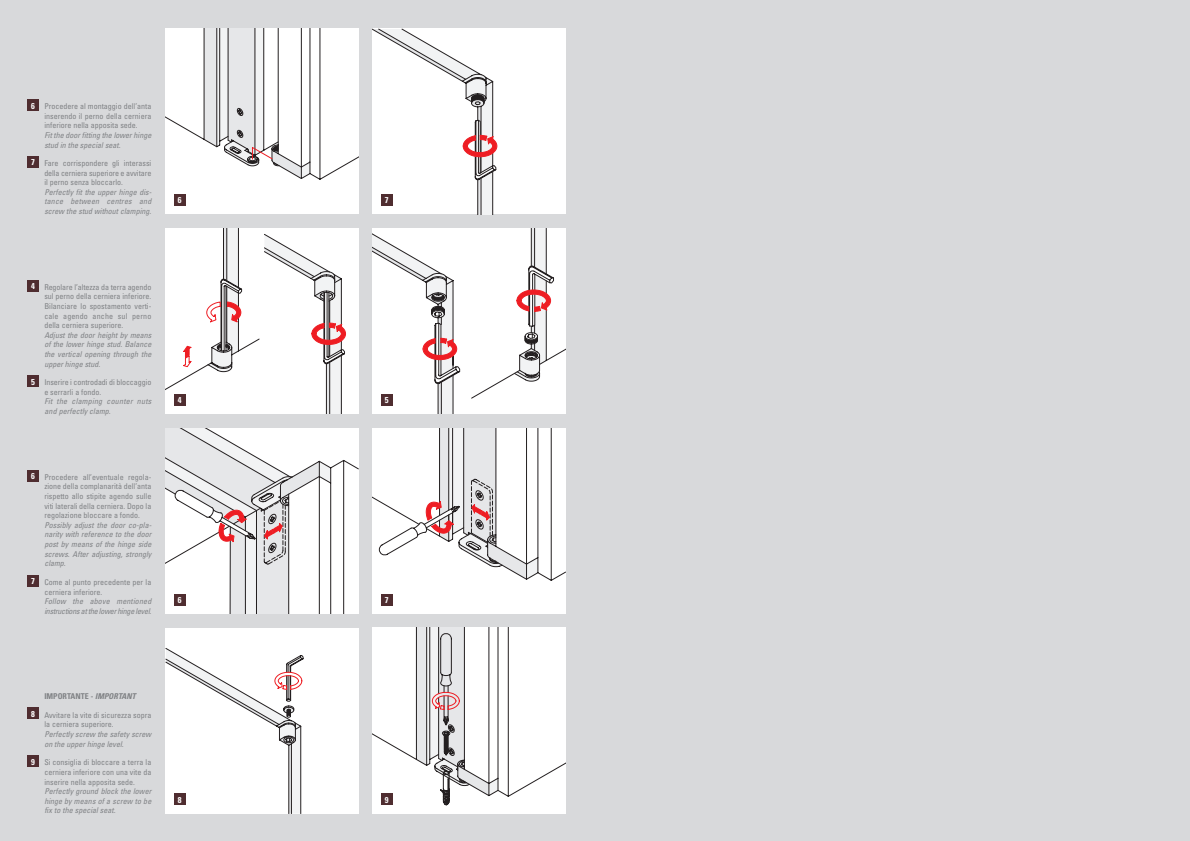
<style>
.page{position:relative;width:1190px;height:841px;background:#d8d9db}
.page>*{position:absolute;margin:0;border:0;box-sizing:border-box;transform-origin:0 0}
.t1{font:700 condensed 8.5px "Univers";color:#fff}
.t2{font:condensed 8px/9.6px "Univers";color:#808285;text-align:justify}
.t3{font:italic condensed 8px/9.6px "Univers";color:#808285;text-align:justify}
.t4{font:italic condensed 8px/9.6px "Univers";letter-spacing:-.025em;color:#808285}
.t5{font:italic condensed 8px/9.6px "Univers";letter-spacing:.025em;color:#808285}
.t6{font:700 condensed 8px "Univers";color:#808285}
.s1{font-style:italic}
</style>
<div class="page">
<div style="left:166px;top:28px;width:193px;height:186px;background:#fff"></div>
<svg style="left:166px;top:28px;width:193px;height:152px"></svg>
<div style="left:373px;top:28px;width:193px;height:186px;background:#fff"></div>
<svg style="left:373px;top:29px;width:124px;height:185px"></svg>
<div style="left:166px;top:228px;width:193px;height:186px;background:#fff"></div>
<svg style="left:166px;top:228px;width:180px;height:186px"></svg>
<svg style="left:373px;top:228px;width:193px;height:186px;background:#f0ecec"></svg>
<svg style="left:166px;top:428px;width:193px;height:186px"></svg>
<div style="left:373px;top:428px;width:193px;height:186px;background:#fff"></div>
<svg style="left:373px;top:428px;width:193px;height:153px"></svg>
<div style="left:166px;top:628px;width:193px;height:186px;background:#fff"></div>
<svg style="left:166px;top:648px;width:137px;height:166px"></svg>
<div style="left:373px;top:628px;width:193px;height:183px;background:#fff"></div>
<svg style="left:373px;top:628px;width:193px;height:177px"></svg>
<div style="left:27px;top:99px;width:12px;height:12px;background:#4f2d30"></div>
<div style="left:174px;top:194px;width:11px;height:12px;background:#4f2d30"></div>
<div style="left:27px;top:156px;width:12px;height:11px;background:#4f2d30"></div>
<div style="left:381px;top:194px;width:11px;height:12px;background:#4f2d30"></div>
<div style="left:27px;top:280px;width:12px;height:11px;background:#4f2d30"></div>
<div style="left:27px;top:375px;width:12px;height:12px;background:#4f2d30"></div>
<div style="left:174px;top:394px;width:11px;height:11px;background:#4f2d30"></div>
<div style="left:381px;top:394px;width:11px;height:11px;background:#4f2d30"></div>
<div style="left:27px;top:470px;width:12px;height:11px;background:#4f2d30"></div>
<div style="left:27px;top:575px;width:12px;height:11px;background:#4f2d30"></div>
<div style="left:174px;top:594px;width:11px;height:11px;background:#4f2d30"></div>
<div style="left:381px;top:594px;width:11px;height:11px;background:#4f2d30"></div>
<div style="left:27px;top:708px;width:12px;height:11px;background:#4f2d30"></div>
<div style="left:27px;top:755px;width:12px;height:12px;background:#4f2d30"></div>
<div style="left:174px;top:794px;width:11px;height:11px;background:#4f2d30"></div>
<div style="left:381px;top:794px;width:11px;height:11px;background:#4f2d30"></div>
<p class="t1" style="left:31px;top:102px;width:5px">6</p>
<p class="t1" style="left:31px;top:159px;width:5px">7</p>
<p class="t2" style="left:44px;top:102px;width:109px">Procedere al montaggio dell’anta inserendo il perno della cerniera inferiore nella apposita sede.</p>
<p class="t3" style="left:44px;top:131px;width:109px">Fit the door fitting the lower hinge stud in the special seat.</p>
<p class="t2" style="left:44px;top:159px;width:109px">Fare corrispondere gli interassi della cerniera superiore e avvitare il perno senza bloccarlo.</p>
<p class="t3" style="left:44px;top:188px;width:109px">Perfectly fit the upper hinge dis&shy;tance between centres and screw the stud without clamping.</p>
<p class="t1" style="left:178px;top:197px;width:5px">6</p>
<p class="t1" style="left:385px;top:197px;width:5px">7</p>
<p class="t1" style="left:31px;top:283px;width:5px">4</p>
<p class="t1" style="left:31px;top:379px;width:5px">5</p>
<p class="t2" style="left:44px;top:283px;width:109px">Regolare l’altezza da terra agendo sul perno della cerniera inferiore.<br>Bilanciare lo spostamento verti&shy;cale agendo anche sul perno della cerniera superiore.</p>
<p class="t3" style="left:44px;top:331px;width:108px">Adjust the door height by means of the lower hinge stud. Balance the vertical opening through the upper hinge stud.</p>
<p class="t2" style="left:44px;top:378px;width:109px">Inserire i controdadi di bloccaggio e serrarli a fondo.</p>
<p class="t5" style="left:44px;top:397px;width:109px">Fit the clamping counter nuts and perfectly clamp.</p>
<p class="t1" style="left:31px;top:473px;width:5px">6</p>
<p class="t1" style="left:31px;top:578px;width:5px">7</p>
<p class="t2" style="left:44px;top:473px;width:109px">Procedere all’eventuale regola&shy;zione della complanarità dell’anta rispetto allo stipite agendo sulle viti laterali della cerniera. Dopo la regolazione bloccare a fondo.</p>
<p class="t3" style="left:44px;top:521px;width:109px">Possibly adjust the door co-pla&shy;narity with reference to the door post by means of the hinge side screws. After adjusting, strongly clamp.</p>
<p class="t2" style="left:44px;top:578px;width:109px">Come al punto precedente per la cerniera inferiore.</p>
<p class="t4" style="left:44px;top:597px;width:109px">Follow the above mentioned instructions at the lower hinge level.</p>
<p class="t1" style="left:178px;top:397px;width:5px">4</p>
<p class="t1" style="left:385px;top:397px;width:5px">5</p>
<p class="t1" style="left:178px;top:597px;width:5px">6</p>
<p class="t1" style="left:385px;top:597px;width:5px">7</p>
<p class="t1" style="left:31px;top:711px;width:5px">8</p>
<p class="t1" style="left:31px;top:758px;width:5px">9</p>
<p class="t6" style="left:44px;top:693px;width:93px">IMPORTANTE - <span class="s1">IMPORTANT</span></p>
<p class="t2" style="left:44px;top:711px;width:109px">Avvitare la vite di sicurezza sopra la cerniera superiore.</p>
<p class="t3" style="left:44px;top:730px;width:109px">Perfectly screw the safety screw on the upper hinge level.</p>
<p class="t2" style="left:44px;top:758px;width:109px">Si consiglia di bloccare a terra la cerniera inferiore con una vite da inserire nella apposita sede.</p>
<p class="t3" style="left:44px;top:787px;width:109px">Perfectly ground block the lower hinge by means of a screw to be fix to the special seat.</p>
<p class="t1" style="left:178px;top:797px;width:5px">8</p>
<p class="t1" style="left:385px;top:797px;width:5px">9</p>
</div>
